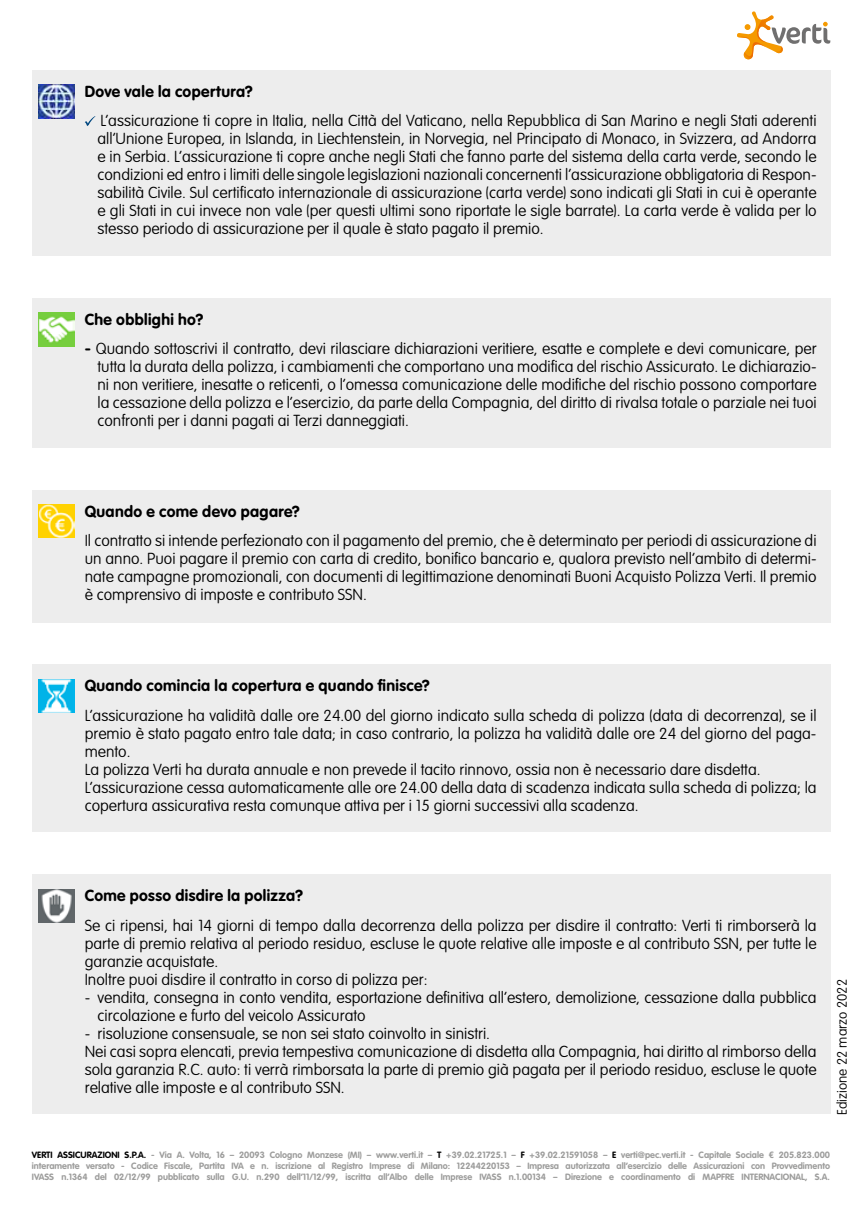
<style>
.page{position:relative;width:862px;height:1212px;background:#fff}
.page>*{position:absolute;margin:0;border:0;box-sizing:border-box;transform-origin:0 0}
.t1{font:100 15.75px/18px "VAG Rounded Std";color:#000}
.t2{font:700 15.75px "VAG Rounded Std";letter-spacing:.02em;color:#000}
.t3{font:100 13.5px "VAG Rounded Std";color:#000}
.t4{font:700 9px/10.8px "VAG Rounded Std";color:#9d9d9c;text-align:justify}
.s1{font-weight:700}
.s2{color:#000}
</style>
<div class="page">
<svg style="left:737px;top:11px;width:92px;height:49px"></svg>
<div style="left:32px;top:70px;width:797px;height:186px;background:#ededed"></div>
<svg style="left:85px;top:116px;width:10px;height:10px"></svg>
<img style="left:39px;top:85px;width:35px;height:33px">
<div style="left:32px;top:298px;width:797px;height:150px;background:#ededed"></div>
<img style="left:39px;top:313px;width:35px;height:33px">
<div style="left:32px;top:490px;width:797px;height:132px;background:#ededed"></div>
<img style="left:39px;top:505px;width:35px;height:33px">
<div style="left:32px;top:664px;width:797px;height:168px;background:#ededed"></div>
<img style="left:39px;top:679px;width:35px;height:33px">
<div style="left:32px;top:874px;width:797px;height:240px;background:#ededed"></div>
<img style="left:39px;top:889px;width:35px;height:33px">
<p class="t2" style="left:85px;top:82px;width:169px">Dove vale la copertura?</p>
<p class="t1" style="left:97px;top:112px;width:720px;text-align:justify">L’assicurazione ti copre in Italia, nella Città del Vaticano, nella Repubblica di San Marino e negli Stati aderenti all’Unione Europea, in Islanda, in Liechtenstein, in Norvegia, nel Principato di Monaco, in Svizzera, ad Andorra e in Serbia. L’assicurazione ti copre anche negli Stati che fanno parte del sistema della carta verde, secondo le condizioni ed entro i limiti delle singole legislazioni nazionali concernenti l’assicurazione obbligatoria di Respon&shy;sabilità Civile. Sul certificato internazionale di assicurazione (carta verde) sono indicati gli Stati in cui è operante e gli Stati in cui invece non vale (per questi ultimi sono riportate le sigle barrate). La carta verde è valida per lo stesso periodo di assicurazione per il quale è stato pagato il premio.</p>
<p class="t2" style="left:85px;top:310px;width:120px">Che obblighi ho?</p>
<p class="t1" style="left:97px;top:340px;width:720px;text-align:justify;text-indent:-13px"><span class="s1">-</span> Quando sottoscrivi il contratto, devi rilasciare dichiarazioni veritiere, esatte e complete e devi comunicare, per tutta la durata della polizza, i cambiamenti che comportano una modifica del rischio Assicurato. Le dichiarazio&shy;ni non veritiere, inesatte o reticenti, o l’omessa comunicazione delle modifiche del rischio possono comportare la cessazione della polizza e l’esercizio, da parte della Compagnia, del diritto di rivalsa totale o parziale nei tuoi confronti per i danni pagati ai Terzi danneggiati.</p>
<p class="t2" style="left:85px;top:502px;width:216px">Quando e come devo pagare?</p>
<p class="t1" style="left:85px;top:532px;width:733px;text-align:justify">Il contratto si intende perfezionato con il pagamento del premio, che è determinato per periodi di assicurazione di un anno. Puoi pagare il premio con carta di credito, bonifico bancario e, qualora previsto nell’ambito di determi&shy;nate campagne promozionali, con documenti di legittimazione denominati Buoni Acquisto Polizza Verti. Il premio è comprensivo di imposte e contributo SSN.</p>
<p class="t2" style="left:85px;top:676px;width:346px">Quando comincia la copertura e quando finisce?</p>
<p class="t1" style="left:85px;top:707px;width:733px">L’assicurazione ha validità dalle ore 24.00 del giorno indicato sulla scheda di polizza (data di decorrenza), se il premio è stato pagato entro tale data; in caso contrario, la polizza ha validità dalle ore 24 del giorno del paga&shy;mento.<br>La polizza Verti ha durata annuale e non prevede il tacito rinnovo, ossia non è necessario dare disdetta.<br>L’assicurazione cessa automaticamente alle ore 24.00 della data di scadenza indicata sulla scheda di polizza; la copertura assicurativa resta comunque attiva per i 15 giorni successivi alla scadenza.</p>
<p class="t2" style="left:85px;top:887px;width:220px">Come posso disdire la polizza?</p>
<p class="t1" style="left:85px;top:917px;width:733px">Se ci ripensi, hai 14 giorni di tempo dalla decorrenza della polizza per disdire il contratto: Verti ti rimborserà la parte di premio relativa al periodo residuo, escluse le quote relative alle imposte e al contributo SSN, per tutte le garanzie acquistate.<br>Inoltre puoi disdire il contratto in corso di polizza per:</p>
<p class="t1" style="left:97px;top:989px;width:720px;text-indent:-13px">- vendita, consegna in conto vendita, esportazione definitiva all’estero, demolizione, cessazione dalla pubblica circolazione e furto del veicolo Assicurato</p>
<p class="t1" style="left:85px;top:1025px;width:733px">- risoluzione consensuale, se non sei stato coinvolto in sinistri.<br>Nei casi sopra elencati, previa tempestiva comunicazione di disdetta alla Compagnia, hai diritto al rimborso della sola garanzia R.C. auto: ti verrà rimborsata la parte di premio già pagata per il periodo residuo, escluse le quote relative alle imposte e al contributo SSN.</p>
<p class="t3" style="left:833px;top:1115px;width:137px;rotate:-90deg">Edizione 22 marzo 2022</p>
<p class="t4" style="left:32px;top:1150px;width:799px"><span class="s2">VERTI ASSICURAZIONI S.P.A.</span> - Via A. Volta, 16 – 20093 Cologno Monzese (MI) – www.verti.it – <span class="s2">T</span> +39.02.21725.1 – <span class="s2">F</span> +39.02.21591058 – <span class="s2">E</span> verti@pec.verti.it - Capitale Sociale € 205.823.000 interamente versato - Codice Fiscale, Partita IVA e n. iscrizione al Registro Imprese di Milano: 12244220153 – Impresa autorizzata all’esercizio delle Assicurazioni con Provvedimento IVASS n.1364 del 02/12/99 pubblicato sulla G.U. n.290 dell’11/12/99, iscritta all’Albo delle Imprese IVASS n.1.00134 – Direzione e coordinamento di MAPFRE INTERNACIONAL, S.A.</p>
</div>
